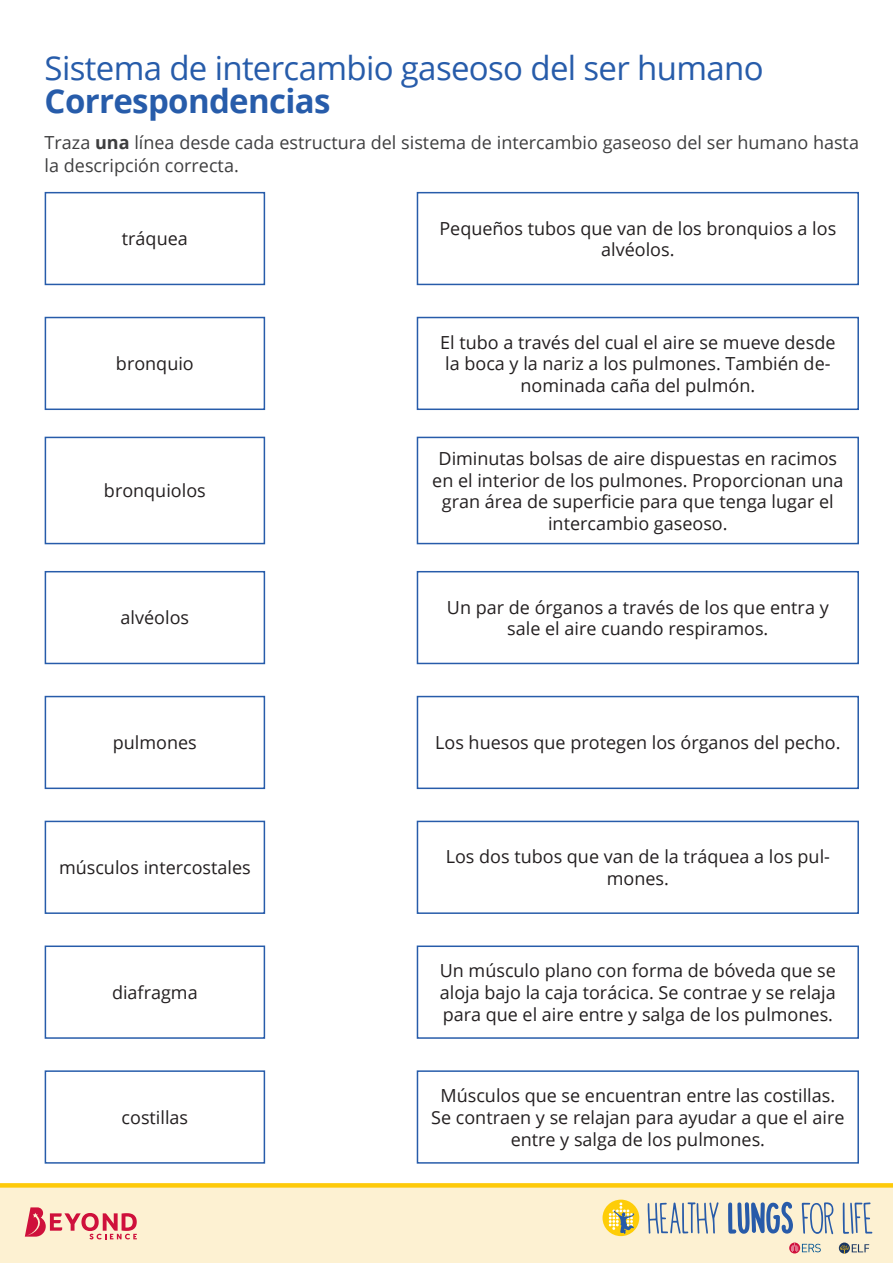
<style>
.page{position:relative;width:893px;height:1263px;background:#fff}
.page>*{position:absolute;margin:0;border:0;box-sizing:border-box;transform-origin:0 0}
.Page_Title{font:33px/33px "Open Sans";letter-spacing:-.02em;color:#275caa}
.t1{font:18px/21.6px "Open Sans";color:#231f20;text-align:center}
.t2{font:18px/22.5px "Open Sans";color:#3e3e3f}
.s1{font-weight:700}
</style>
<div class="page">
<svg style="left:0;top:1183px;width:893px;height:80px;background:#fceec4"></svg>
<svg style="left:25px;top:1207px;width:112px;height:32px;background:#eca19c"></svg>
<svg style="left:648px;top:1202px;width:70px;height:32px;background:#c4c8c6"></svg>
<svg style="left:728px;top:1202px;width:65px;height:32px;background:#8ba0bb"></svg>
<svg style="left:843px;top:1202px;width:29px;height:32px"></svg>
<svg style="left:802px;top:1202px;width:31px;height:32px"></svg>
<svg style="left:602px;top:1199px;width:37px;height:37px"></svg>
<svg style="left:609px;top:1202px;width:25px;height:32px"></svg>
<svg style="left:839px;top:1242px;width:11px;height:11px"></svg>
<svg style="left:839px;top:1244px;width:30px;height:9px"></svg>
<div style="left:789px;top:1242px;width:11px;height:11px;background:#cf103b;border-radius:50%"></div>
<svg style="left:791px;top:1243px;width:30px;height:9px"></svg>
<div style="left:45px;top:192px;width:220px;height:93px;border:2px solid #275caa"></div>
<div style="left:45px;top:317px;width:220px;height:93px;border:2px solid #275caa"></div>
<div style="left:45px;top:437px;width:220px;height:107px;border:2px solid #275caa"></div>
<div style="left:45px;top:571px;width:220px;height:93px;border:2px solid #275caa"></div>
<div style="left:45px;top:696px;width:220px;height:93px;border:2px solid #275caa"></div>
<div style="left:45px;top:821px;width:220px;height:93px;border:2px solid #275caa"></div>
<div style="left:45px;top:945px;width:220px;height:94px;border:2px solid #275caa"></div>
<div style="left:45px;top:1070px;width:220px;height:94px;border:2px solid #275caa"></div>
<div style="left:417px;top:192px;width:442px;height:93px;border:2px solid #275caa"></div>
<div style="left:417px;top:317px;width:442px;height:93px;border:2px solid #275caa"></div>
<div style="left:417px;top:437px;width:442px;height:107px;border:2px solid #275caa"></div>
<div style="left:417px;top:571px;width:442px;height:93px;border:2px solid #275caa"></div>
<div style="left:417px;top:696px;width:442px;height:93px;border:2px solid #275caa"></div>
<div style="left:417px;top:821px;width:442px;height:93px;border:2px solid #275caa"></div>
<div style="left:417px;top:945px;width:442px;height:94px;border:2px solid #275caa"></div>
<div style="left:417px;top:1070px;width:442px;height:94px;border:2px solid #275caa"></div>
<p class="Page_Title" style="left:45px;top:51px;width:720px">Sistema de intercambio gaseoso del ser humano<br><span class="s1">Correspondencias</span></p>
<p class="t2" style="left:45px;top:131px;width:816px">Traza <span class="s1">una</span> línea desde cada estructura del sistema de intercambio gaseoso del ser humano hasta la descripción correcta.</p>
<p class="t1" style="left:122px;top:228px;width:67px">tráquea</p>
<p class="t1" style="left:116px;top:352px;width:79px">bronquio</p>
<p class="t1" style="left:104px;top:480px;width:103px">bronquiolos</p>
<p class="t1" style="left:121px;top:607px;width:70px">alvéolos</p>
<p class="t1" style="left:113px;top:731px;width:85px">pulmones</p>
<p class="t1" style="left:59px;top:856px;width:193px">músculos intercostales</p>
<p class="t1" style="left:112px;top:981px;width:87px">diafragma</p>
<p class="t1" style="left:122px;top:1106px;width:68px">costillas</p>
<p class="t1" style="left:439px;top:217px;width:398px">Pequeños tubos que van de los bronquios a los alvéolos.</p>
<p class="t1" style="left:440px;top:331px;width:397px">El tubo a través del cual el aire se mueve desde la boca y la nariz a los pulmones. También de&shy;nominada caña del pulmón.</p>
<p class="t1" style="left:432px;top:447px;width:413px">Diminutas bolsas de aire dispuestas en racimos en el interior de los pulmones. Proporcionan una gran área de superficie para que tenga lugar el intercambio gaseoso.</p>
<p class="t1" style="left:447px;top:596px;width:383px">Un par de órganos a través de los que entra y sale el aire cuando respiramos.</p>
<p class="t1" style="left:435px;top:731px;width:407px">Los huesos que protegen los órganos del pecho.</p>
<p class="t1" style="left:446px;top:845px;width:386px">Los dos tubos que van de la tráquea a los pul&shy;mones.</p>
<p class="t1" style="left:440px;top:960px;width:398px;text-align:justify">Un músculo plano con forma de bóveda que se aloja bajo la caja torácica. Se contrae y se relaja para que el aire entre y salga de los pulmones.</p>
<p class="t1" style="left:431px;top:1084px;width:415px">Músculos que se encuentran entre las costillas.<br>Se contraen y se relajan para ayudar a que el aire entre y salga de los pulmones.</p>
</div>
